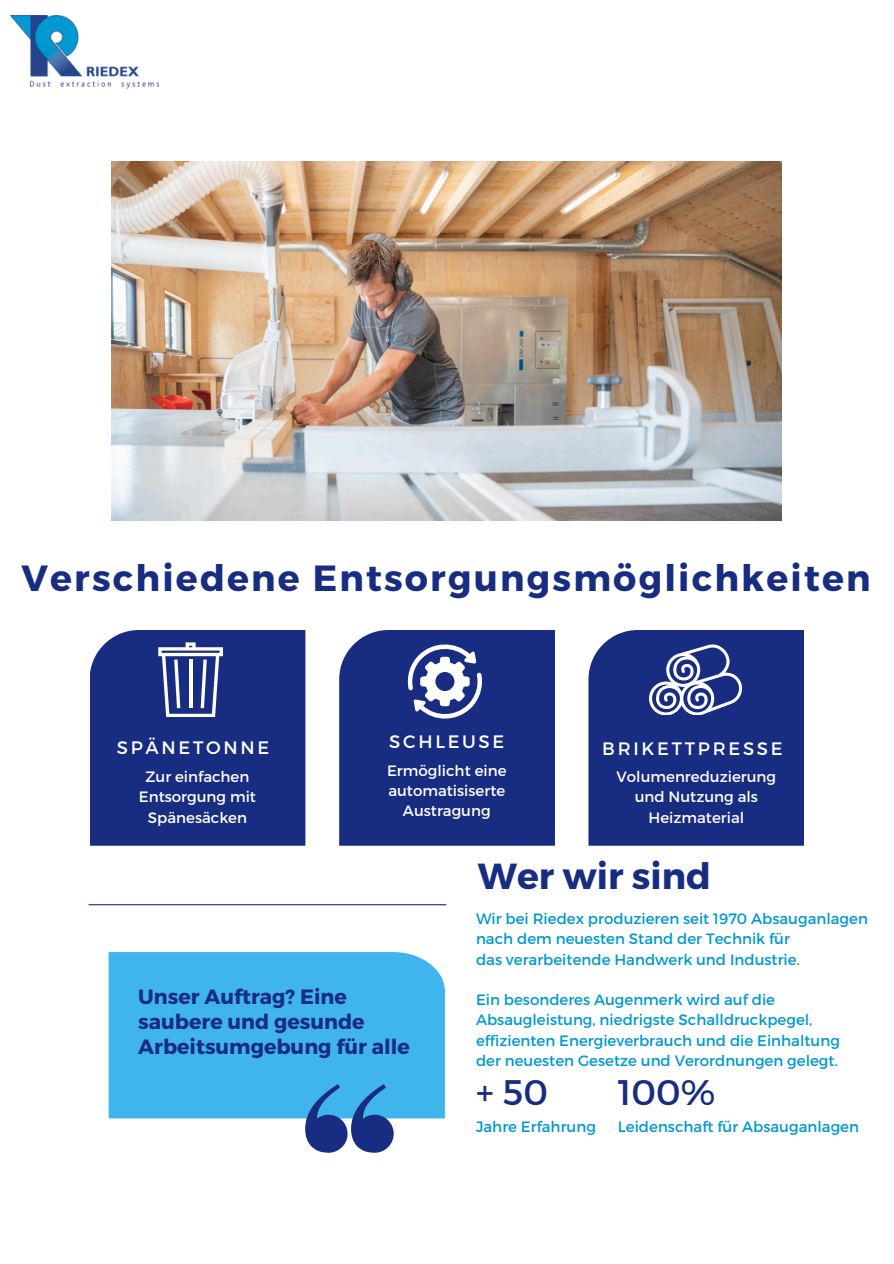
<style>
.page{position:relative;width:894px;height:1264px;background:#fff}
.page>*{position:absolute;margin:0;border:0;box-sizing:border-box;transform-origin:0 0}
.t1{font:700 36.3px "Montserrat";letter-spacing:.06em;color:#182c82}
.t2{font:700 36.3px "Montserrat";color:#182c82}
.t3{font:35.55px "Montserrat";color:#182c82}
.t4{font:700 20.7px/24.8px "Montserrat";color:#182c82}
.t5{font:18px "Montserrat";letter-spacing:.15em;color:#fff}
.t6{font:15px "Montserrat";color:#0099d1}
.t7{font:15px/20.2px "Montserrat";color:#fff;text-align:center}
</style>
<div class="page">
<div style="left:90px;top:630px;width:215px;height:215px;background:#182c82"></div>
<div style="left:339px;top:630px;width:216px;height:215px;background:#182c82"></div>
<div style="left:588px;top:630px;width:216px;height:215px;background:#182c82"></div>
<div style="left:109px;top:952px;width:335px;height:166px;background:#3fb4ed"></div>
<svg style="left:305px;top:1084px;width:88px;height:68px;background:#3a74b7"></svg>
<hr style="left:88px;top:904px;width:358px;height:1px;background:#182c82">
<img style="left:9px;top:15px;width:149px;height:74px">
<img style="left:111px;top:161px;width:670px;height:359px">
<svg style="left:406px;top:641px;width:77px;height:77px"></svg>
<svg style="left:158px;top:642px;width:64px;height:74px"></svg>
<svg style="left:648px;top:644px;width:95px;height:71px"></svg>
<p class="t1" style="left:21px;top:554px;width:850px">Verschiedene Entsorgungsmöglichkeiten</p>
<p class="t5" style="left:117px;top:736px;width:154px">SPÄNETONNE</p>
<h2 class="t7" style="left:139px;top:765px;width:118px">Zur einfachen<br>Entsorgung mit<br>Spänesäcken</h2>
<p class="t5" style="left:389px;top:729px;width:117px">SCHLEUSE</p>
<h5 class="t7" style="left:387px;top:759px;width:121px">Ermöglicht eine automatisiserte<br>Austragung</h5>
<h5 class="t5" style="left:602px;top:737px;width:182px">BRIKETTPRESSE</h5>
<p class="t7" style="left:616px;top:766px;width:161px">Volumenreduzierung und Nutzung als<br>Heizmaterial</p>
<p class="t2" style="left:478px;top:852px;width:234px">Wer wir sind</p>
<p class="t4" style="left:138px;top:983px;width:273px">Unser Auftrag? Eine saubere und gesunde<br>Arbeitsumgebung für alle</p>
<p class="t6" style="left:476px;top:908px;width:393px">Wir bei Riedex produzieren seit 1970 Absauganlagen</p>
<h1 class="t6" style="left:476px;top:929px;width:315px">nach dem neuesten Stand der Technik für</h1>
<p class="t6" style="left:476px;top:949px;width:325px">das verarbeitende Handwerk und Industrie.</p>
<h4 class="t6" style="left:476px;top:989px;width:300px">Ein besonderes Augenmerk wird auf die</h4>
<p class="t6" style="left:476px;top:1010px;width:338px">Absaugleistung, niedrigste Schalldruckpegel,</p>
<h2 class="t6" style="left:476px;top:1030px;width:365px">effizienten Energieverbrauch und die Einhaltung</h2>
<p class="t6" style="left:476px;top:1050px;width:363px">der neuesten Gesetze und Verordnungen gelegt.</p>
<p class="t3" style="left:476px;top:1069px;width:73px">+ 50</p>
<p class="t6" style="left:476px;top:1116px;width:121px">Jahre Erfahrung</p>
<p class="t3" style="left:617px;top:1069px;width:99px">100%</p>
<p class="t6" style="left:617px;top:1116px;width:242px">Leidenschaft für Absauganlagen</p>
</div>
